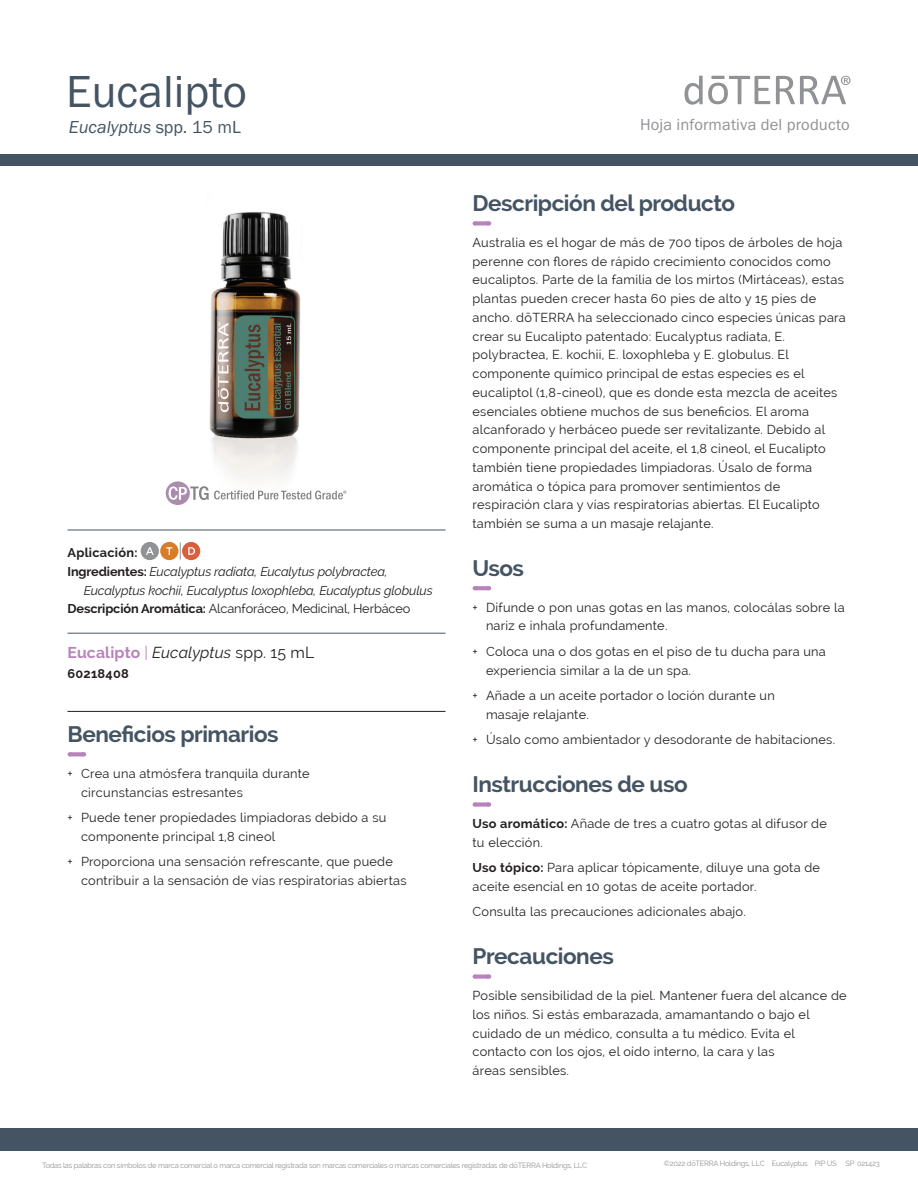
<style>
.page{position:relative;width:918px;height:1188px;background:#fff}
.page>*{position:absolute;margin:0;border:0;box-sizing:border-box;transform-origin:0 0}
.t1{font:46.5px "Franklin Gothic URW Boo";color:#445463}
.t2{font:700 22.5px "Raleway";letter-spacing:-.02em;color:#445463}
.t3{font:18px "Franklin Gothic URW Boo Ita";color:#445463}
.t4{font:16.5px "Franklin Gothic URW Boo";letter-spacing:.005em;color:#919295}
.t5{font:italic 15.75px "Raleway";letter-spacing:.01em;color:#231f20}
.t6{font:12.75px/18.8px "Raleway";letter-spacing:.02em;color:#231f20}
.t7{font:italic 12.75px "Raleway";letter-spacing:-.01em;color:#231f20}
.t8{font:12.75px "Raleway";letter-spacing:-.01em;color:#231f20}
.t9{font:700 12.75px "Raleway";letter-spacing:.02em;color:#231f20}
.t10{font:7.35px "Raleway";letter-spacing:-.03em;color:#919295}
.s1{font-family:"Franklin Gothic URW Boo"}
.s2{font-weight:700;font-style:normal}
.s3{font-weight:700}
.s4{font-weight:700;font-style:normal;color:#b783ba}
.s5{font-style:normal;color:#b783ba}
.s6{font-style:normal}
.s7{font-style:inherit}
</style>
<div class="page">
<div style="left:0;top:155px;width:918px;height:11px;background:#445463"></div>
<div style="left:0;top:1128px;width:918px;height:23px;background:#445463"></div>
<svg style="left:776px;top:76px;width:74px;height:28px"></svg>
<svg style="left:684px;top:76px;width:86px;height:29px"></svg>
<svg style="left:166px;top:481px;width:180px;height:24px"></svg>
<svg style="left:475px;top:221px;width:14px;height:4px"></svg>
<svg style="left:475px;top:586px;width:14px;height:4px"></svg>
<svg style="left:475px;top:802px;width:14px;height:5px"></svg>
<svg style="left:475px;top:975px;width:14px;height:4px"></svg>
<hr style="left:68px;top:530px;width:378px;height:1px;background:#445463">
<hr style="left:68px;top:633px;width:378px;height:1px;background:#445463">
<hr style="left:68px;top:711px;width:378px;height:1px;background:#231f20">
<svg style="left:70px;top:752px;width:14px;height:4px"></svg>
<svg style="left:180px;top:542px;width:1px;height:18px"></svg>
<div style="left:141px;top:542px;width:18px;height:18px;background:#919295;border-radius:50%"></div>
<svg style="left:146px;top:547px;width:8px;height:8px"></svg>
<div style="left:160px;top:542px;width:18px;height:18px;background:#d77c29;border-radius:50%"></div>
<svg style="left:166px;top:547px;width:6px;height:8px"></svg>
<div style="left:182px;top:542px;width:18px;height:18px;background:#d8603c;border-radius:50%"></div>
<svg style="left:188px;top:547px;width:7px;height:8px"></svg>
<img style="left:206px;top:212px;width:97px;height:289px">
<h1 class="t1" style="left:66px;top:63px;width:182px">Eucalipto</h1>
<h3 class="t3" style="left:69px;top:116px;width:174px">Eucalyptus <span class="s1">spp. 15 mL</span></h3>
<p class="t9" style="left:68px;top:545px;width:71px">Aplicación:</p>
<p class="t7" style="left:68px;top:564px;width:322px"><span class="s2">Ingredientes:</span> Eucalyptus radiata, Eucalytus polybractea,</p>
<p class="t7" style="left:84px;top:583px;width:351px">Eucalyptus kochii, Eucalyptus loxophleba, Eucalyptus globulus</p>
<p class="t8" style="left:68px;top:602px;width:344px"><span class="s3">Descripción Aromática:</span> Alcanforáceo, Medicinal, Herbáceo</p>
<p class="t5" style="left:68px;top:643px;width:248px"><span class="s4">Eucalipto</span> <span class="s5">|</span> Eucalyptus <span class="s6">spp. 15 mL</span></p>
<p class="t9" style="left:68px;top:666px;width:63px">60218408</p>
<h2 class="t2" style="left:68px;top:721px;width:213px">Beneficios primarios</h2>
<p class="t6" style="left:81px;top:764px;width:230px;text-indent:-14px"><span class="s7">+</span> Crea una atmósfera tranquila durante circunstancias estresantes</p>
<p class="t6" style="left:81px;top:808px;width:307px;text-indent:-14px"><span class="s7">+</span> Puede tener propiedades limpiadoras debido a su componente principal 1,8 cineol</p>
<p class="t6" style="left:81px;top:852px;width:327px;text-indent:-14px"><span class="s7">+</span> Proporciona una sensación refrescante, que puede contribuir a la sensación de vías respiratorias abiertas</p>
<p class="t4" style="left:640px;top:114px;width:211px">Hoja informativa del producto</p>
<h2 class="t2" style="left:472px;top:190px;width:264px">Descripción del producto</h2>
<p class="t6" style="left:472px;top:233px;width:375px">Australia es el hogar de más de 700 tipos de árboles de hoja perenne con flores de rápido crecimiento conocidos como eucaliptos. Parte de la familia de los mirtos (Mirtáceas), estas plantas pueden crecer hasta 60 pies de alto y 15 pies de ancho. dōTERRA ha seleccionado cinco especies únicas para crear su Eucalipto patentado: Eucalyptus radiata, E. polybractea, E. kochii, E. loxophleba y E. globulus. El componente químico principal de estas especies es el eucaliptol (1,8-cineol), que es donde esta mezcla de aceites esenciales obtiene muchos de sus beneficios. El aroma alcanforado y herbáceo puede ser revitalizante. Debido al componente principal del aceite, el 1,8 cineol, el Eucalipto también tiene propiedades limpiadoras. Úsalo de forma aromática o tópica para promover sentimientos de respiración clara y vías respiratorias abiertas. El Eucalipto también se suma a un masaje relajante.</p>
<h2 class="t2" style="left:472px;top:555px;width:53px">Usos</h2>
<p class="t6" style="left:486px;top:598px;width:360px;text-indent:-14px"><span class="s7">+</span> Difunde o pon unas gotas en las manos, colocálas sobre la nariz e inhala profundamente.</p>
<p class="t6" style="left:486px;top:642px;width:341px;text-indent:-14px"><span class="s7">+</span> Coloca una o dos gotas en el piso de tu ducha para una experiencia similar a la de un spa.</p>
<p class="t6" style="left:486px;top:686px;width:290px;text-indent:-14px"><span class="s7">+</span> Añade a un aceite portador o loción durante un masaje relajante.</p>
<p class="t6" style="left:472px;top:731px;width:364px"><span class="s7">+</span> Úsalo como ambientador y desodorante de habitaciones.</p>
<h2 class="t2" style="left:472px;top:771px;width:217px">Instrucciones de uso</h2>
<p class="t6" style="left:472px;top:814px;width:356px"><span class="s3">Uso aromático:</span> Añade de tres a cuatro gotas al difusor de tu elección.</p>
<p class="t6" style="left:472px;top:858px;width:349px"><span class="s3">Uso tópico:</span> Para aplicar tópicamente, diluye una gota de aceite esencial en 10 gotas de aceite portador.</p>
<p class="t6" style="left:472px;top:903px;width:275px">Consulta las precauciones adicionales abajo.</p>
<h2 class="t2" style="left:472px;top:943px;width:143px">Precauciones</h2>
<p class="t6" style="left:472px;top:986px;width:376px">Posible sensibilidad de la piel. Mantener fuera del alcance de los niños. Si estás embarazada, amamantando o bajo el cuidado de un médico, consulta a tu médico. Evita el contacto con los ojos, el oído interno, la cara y las<br>áreas sensibles.</p>
<p class="t10" style="left:42px;top:1161px;width:547px">Todas las palabras con símbolos de marca comercial o marca comercial registrada son marcas comerciales o marcas comerciales registradas de dōTERRA Holdings, LLC</p>
<p class="t10" style="left:664px;top:1159px;width:218px">©2022 dōTERRA Holdings, LLC Eucalyptus PIP US SP 021423</p>
</div>
